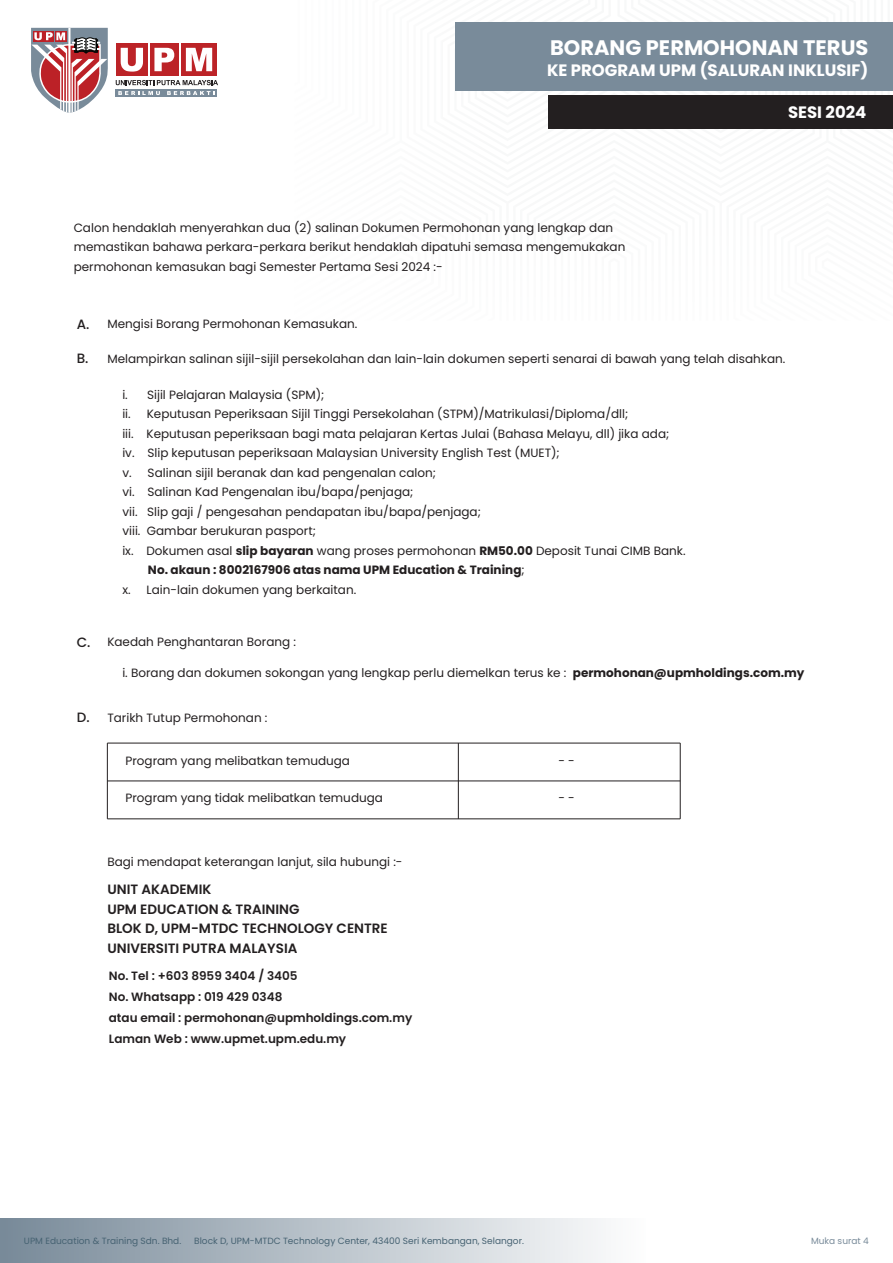
<style>
.page{position:relative;width:893px;height:1263px;background:#fff}
.page>*{position:absolute;margin:0;border:0;box-sizing:border-box;transform-origin:0 0}
.t1{font:700 21px "Poppins";color:#fff}
.t2{font:700 16.5px "Poppins";color:#fff}
.t3{font:600 13.5px/19.5px "Poppins";color:#231f20}
.t4{font:500 13.5px "Poppins";color:#231f20}
.t5{font:12px/19.5px "Poppins";color:#231f20}
.t6{font:600 12px/21px "Poppins";color:#231f20}
.t7{font:700 12px "Poppins";color:#231f20}
.t8{font:9px "Poppins";color:#466272}
.t9{font:9px "Poppins";color:#798b9a}
.s1{font-weight:500;font-size:13.5px}
.s2{font-weight:700}
.s3{font-weight:400}
</style>
<div class="page">
<div style="left:0;top:1219px;width:646px;height:44px;background:linear-gradient(to right,#778999,#fdfdfe)"></div>
<svg style="left:31px;top:28px;width:77px;height:85px"></svg>
<hr style="left:68px;top:28px;width:2px;height:85px;background:#fff">
<div style="left:116px;top:43px;width:32px;height:33px;background:#bc2327"></div>
<div style="left:150px;top:43px;width:29px;height:33px;background:#bc2327"></div>
<svg style="left:181px;top:43px;width:36px;height:33px"></svg>
<svg style="left:121px;top:48px;width:22px;height:24px"></svg>
<svg style="left:154px;top:48px;width:20px;height:23px"></svg>
<svg style="left:186px;top:48px;width:26px;height:23px"></svg>
<svg style="left:116px;top:80px;width:102px;height:5px"></svg>
<div style="left:116px;top:89px;width:101px;height:8px;background:#798b9a"></div>
<svg style="left:118px;top:91px;width:42px;height:4px"></svg>
<svg style="left:167px;top:91px;width:48px;height:4px"></svg>
<div style="left:455px;top:22px;width:438px;height:69px;background:#798b9a"></div>
<div style="left:548px;top:95px;width:345px;height:34px;background:#231f20"></div>
<h1 class="t1" style="left:550px;top:36px;width:320px">BORANG PERMOHONAN TERUS</h1>
<h2 class="t2" style="left:547px;top:61px;width:323px">KE PROGRAM UPM (SALURAN INKLUSIF)</h2>
<h2 class="t2" style="left:788px;top:102px;width:80px">SESI 2024</h2>
<p class="t5" style="left:74px;top:218px;width:553px">Calon hendaklah menyerahkan dua (2) salinan Dokumen Permohonan yang lengkap dan memastikan bahawa perkara-perkara berikut hendaklah dipatuhi semasa mengemukakan permohonan kemasukan bagi Semester Pertama Sesi 2024 :-</p>
<p class="t5" style="left:107px;top:314px;width:252px">Mengisi Borang Permohonan Kemasukan.</p>
<p class="t5" style="left:77px;top:349px;width:710px"><span class="s1">B.</span> Melampirkan salinan sijil-sijil persekolahan dan lain-lain dokumen seperti senarai di bawah yang telah disahkan.</p>
<p class="t4" style="left:77px;top:316px;width:14px">A.</p>
<p class="t5" style="left:122px;top:385px;width:203px">i. Sijil Pelajaran Malaysia (SPM);</p>
<p class="t5" style="left:122px;top:404px;width:507px">ii. Keputusan Peperiksaan Sijil Tinggi Persekolahan (STPM)/Matrikulasi/Diploma/dll;</p>
<p class="t5" style="left:122px;top:424px;width:548px">iii. Keputusan peperiksaan bagi mata pelajaran Kertas Julai (Bahasa Melayu, dll) jika ada;</p>
<p class="t5" style="left:122px;top:443px;width:439px">iv. Slip keputusan peperiksaan Malaysian University English Test (MUET);</p>
<p class="t5" style="left:122px;top:463px;width:315px">v. Salinan sijil beranak dan kad pengenalan calon;</p>
<p class="t5" style="left:122px;top:482px;width:293px">vi. Salinan Kad Pengenalan ibu/bapa/penjaga;</p>
<p class="t5" style="left:122px;top:502px;width:360px">vii. Slip gaji / pengesahan pendapatan ibu/bapa/penjaga;</p>
<p class="t5" style="left:122px;top:521px;width:195px">viii. Gambar berukuran pasport;</p>
<p class="t5" style="left:122px;top:541px;width:565px">ix. Dokumen asal <span class="s2">slip bayaran</span> wang proses permohonan <span class="s2">RM50.00</span> Deposit Tunai CIMB Bank.</p>
<p class="t7" style="left:148px;top:563px;width:378px">No. akaun : 8002167906 atas nama UPM Education &amp; Training<span class="s3">;</span></p>
<p class="t5" style="left:122px;top:580px;width:235px">x. Lain-lain dokumen yang berkaitan.</p>
<p class="t5" style="left:77px;top:632px;width:221px"><span class="s1">C.</span> Kaedah Penghantaran Borang :</p>
<p class="t5" style="left:122px;top:663px;width:684px">i. Borang dan dokumen sokongan yang lengkap perlu diemelkan terus ke : <span class="s2">permohonan@upmholdings.com.my</span></p>
<p class="t5" style="left:77px;top:708px;width:192px"><span class="s1">D.</span> Tarikh Tutup Permohonan :</p>
<p class="t5" style="left:125px;top:751px;width:226px">Program yang melibatkan temuduga</p>
<p class="t5" style="left:558px;top:751px;width:18px">- -</p>
<p class="t5" style="left:125px;top:788px;width:259px">Program yang tidak melibatkan temuduga</p>
<p class="t5" style="left:558px;top:788px;width:18px">- -</p>
<p class="t5" style="left:107px;top:852px;width:297px">Bagi mendapat keterangan lanjut, sila hubungi :-</p>
<p class="t3" style="left:107px;top:880px;width:282px">UNIT AKADEMIK<br>UPM EDUCATION &amp; TRAINING<br>BLOK D, UPM-MTDC TECHNOLOGY CENTRE<br>UNIVERSITI PUTRA MALAYSIA</p>
<p class="t6" style="left:109px;top:965px;width:305px">No. Tel : +603 8959 3404 / 3405<br>No. Whatsapp : 019 429 0348<br>atau email : permohonan@upmholdings.com.my Laman Web : www.upmet.upm.edu.my</p>
<p class="t8" style="left:24px;top:1235px;width:159px">UPM Education &amp; Training Sdn. Bhd.</p>
<p class="t8" style="left:194px;top:1235px;width:331px">Block D, UPM-MTDC Technology Center, 43400 Seri Kembangan, Selangor.</p>
<p class="t9" style="left:811px;top:1235px;width:59px">Muka surat 4</p>
</div>
